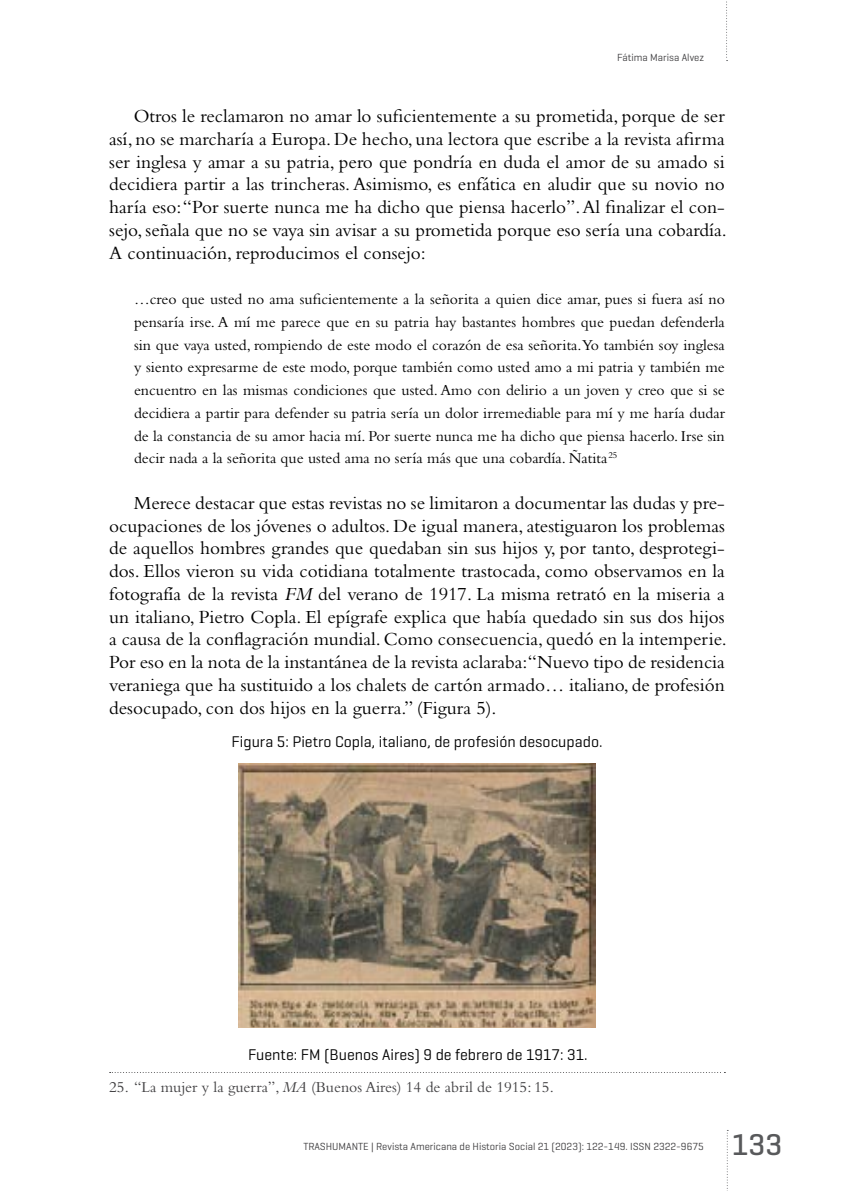
<style>
.page{position:relative;width:844px;height:1191px;background:#fff}
.page>*{position:absolute;margin:0;border:0;box-sizing:border-box;transform-origin:0 0}
.t1{font:500 30.62px "Geogrotesque";color:#58595b}
.t2{font:19.25px/22.8px "Bembo Std";color:#000;text-align:justify}
.t3{font:15.75px/22.8px "Bembo Std";color:#000;text-align:justify}
.t4{font:15.75px "Geogrotesque";color:#000}
.t5{font:15.75px "Bembo Std";color:#414042}
.t6{font:10.5px "Geogrotesque";color:#414042}
.s1{font-style:italic}
</style>
<div class="page">
<svg style="left:726px;top:1130px;width:2px;height:61px"></svg>
<svg style="left:726px;top:1px;width:1px;height:60px"></svg>
<svg style="left:110px;top:1072px;width:615px;height:1px"></svg>
<img style="left:239px;top:763px;width:356px;height:264px">
<p class="t6" style="left:617px;top:51px;width:88px">Fátima Marisa Alvez</p>
<p class="t2" style="left:109px;top:104px;width:619px;text-indent:25px">Otros le reclamaron no amar lo suficientemente a su prometida, porque de ser así, no se marcharía a Europa. De hecho, una lectora que escribe a la revista afirma ser inglesa y amar a su patria, pero que pondría en duda el amor de su amado si decidiera partir a las trincheras. Asimismo, es enfática en aludir que su novio no haría eso: “Por suerte nunca me ha dicho que piensa hacerlo”. Al finalizar el con&shy;sejo, señala que no se vaya sin avisar a su prometida porque eso sería una cobardía.<br>A continuación, reproducimos el consejo:</p>
<p class="t3" style="left:134px;top:287px;width:592px">…creo que usted no ama suficientemente a la señorita a quien dice amar, pues si fuera así no pensaría irse. A mí me parece que en su patria hay bastantes hombres que puedan defenderla sin que vaya usted, rompiendo de este modo el corazón de esa señorita.Yo también soy inglesa y siento expresarme de este modo, porque también como usted amo a mi patria y también me encuentro en las mismas condiciones que usted. Amo con delirio a un joven y creo que si se decidiera a partir para defender su patria sería un dolor irremediable para mí y me haría dudar de la constancia de su amor hacia mí. Por suerte nunca me ha dicho que piensa hacerlo. Irse sin decir nada a la señorita que usted ama no sería más que una cobardía. Ñatita <sup>25</sup></p>
<p class="t2" style="left:109px;top:491px;width:619px;text-indent:25px">Merece destacar que estas revistas no se limitaron a documentar las dudas y pre&shy;ocupaciones de los jóvenes o adultos. De igual manera, atestiguaron los problemas de aquellos hombres grandes que quedaban sin sus hijos y, por tanto, desprotegi&shy;dos. Ellos vieron su vida cotidiana totalmente trastocada, como observamos en la fotografía de la revista <span class="s1">FM</span> del verano de 1917. La misma retrató en la miseria a un italiano, Pietro Copla. El epígrafe explica que había quedado sin sus dos hijos a causa de la conflagración mundial. Como consecuencia, quedó en la intemperie.<br>Por eso en la nota de la instantánea de la revista aclaraba:“Nuevo tipo de residencia veraniega que ha sustituido a los chalets de cartón armado… italiano, de profesión desocupado, con dos hijos en la guerra.” (Figura 5).</p>
<p class="t4" style="left:231px;top:732px;width:372px">Figura 5: Pietro Copla, italiano, de profesión desocupado.</p>
<p class="t4" style="left:248px;top:1044px;width:341px">Fuente: FM (Buenos Aires) 9 de febrero de 1917: 31.</p>
<p class="t5" style="left:109px;top:1077px;width:446px">25. “La mujer y la guerra”, <span class="s1">MA</span> (Buenos Aires) 14 de abril de 1915: 15.</p>
<p class="t6" style="left:303px;top:1139px;width:402px">TRASHUMANTE | Revista Americana de Historia Social 21 (2023): 122-149. ISSN 2322-9675</p>
<h1 class="t1" style="left:731px;top:1125px;width:52px">133</h1>
</div>
